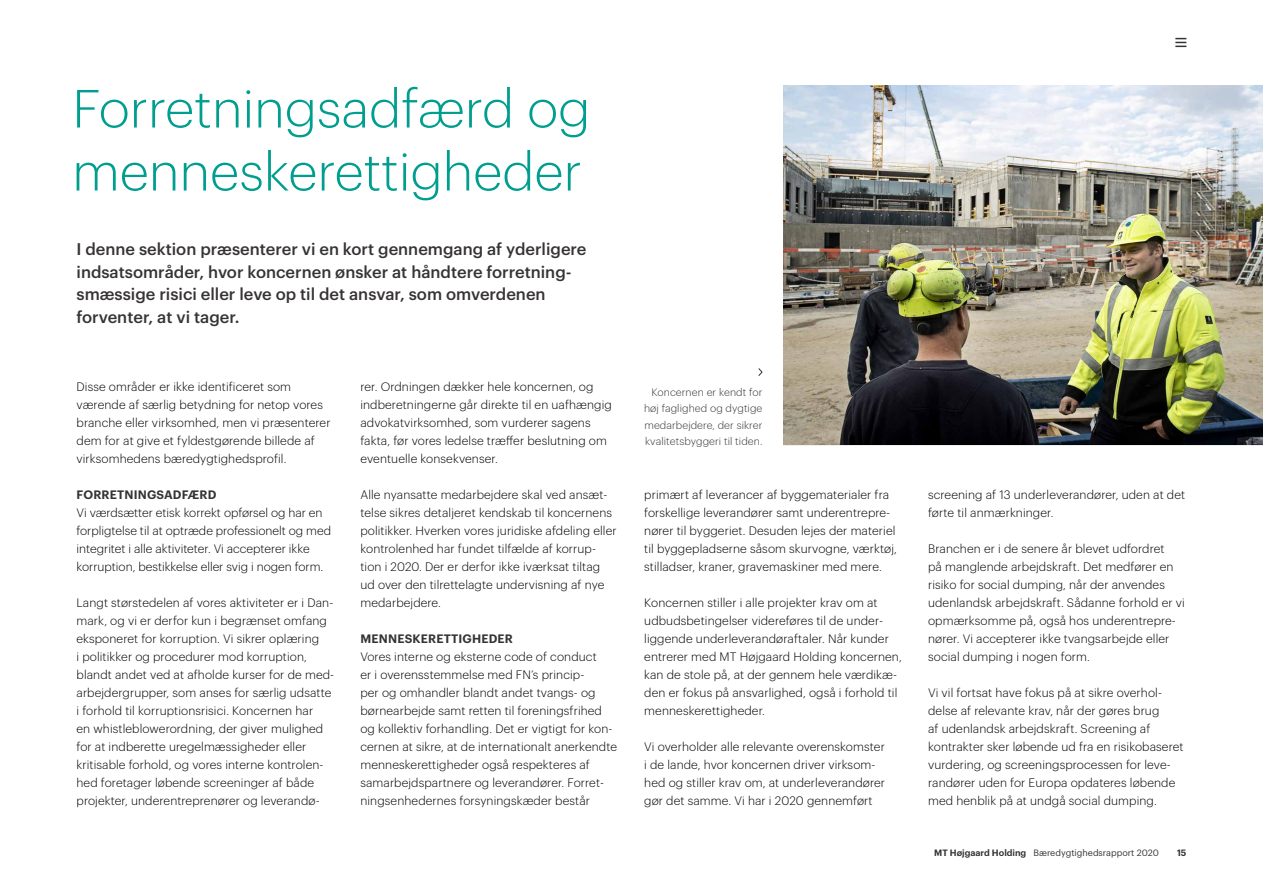
<style>
.page{position:relative;width:1263px;height:893px;background:#fff}
.page>*{position:absolute;margin:0;border:0;box-sizing:border-box;transform-origin:0 0}
.t1{font:300 52.5px/63px "Graphik";color:#009e8e}
.t2{font:500 16.5px/22.5px "Graphik";color:#373334}
.t3{font:300 12px/18px "Graphik";letter-spacing:.01em;color:#000}
.t4{font:600 12px "Graphik";letter-spacing:.015em;color:#373334}
.t5{font:300 10.5px/16.5px "Graphik";letter-spacing:.01em;color:#373334;text-align:justify}
.t6{font:9px "Graphik";color:#373334}
.t7{font:600 9px "Graphik";color:#373334}
.s1{font-weight:600}
</style>
<div class="page">
<img style="left:783px;top:85px;width:480px;height:360px">
<svg style="left:758px;top:368px;width:5px;height:8px"></svg>
<svg style="left:1175px;top:38px;width:11px;height:9px"></svg>
<h1 class="t1" style="left:72px;top:73px;width:519px">Forretningsadfærd og menneskerettigheder</h1>
<h2 class="t2" style="left:77px;top:237px;width:511px">I denne sektion præsenterer vi en kort gennemgang af yderligere indsatsområder, hvor koncernen ønsker at håndtere forretning&shy;smæssige risici eller leve op til det ansvar, som omverdenen forventer, at vi tager.</h2>
<p class="t3" style="left:77px;top:377px;width:255px">Disse områder er ikke identificeret som værende af særlig betydning for netop vores branche eller virksomhed, men vi præsenterer dem for at give et fyldestgørende billede af virksomhedens bæredygtighedsprofil.</p>
<p class="t4" style="left:77px;top:486px;width:141px">FORRETNINGSADFÆRD</p>
<p class="t3" style="left:77px;top:503px;width:256px">Vi værdsætter etisk korrekt opførsel og har en forpligtelse til at optræde professionelt og med integritet i alle aktiviteter. Vi accepterer ikke korruption, bestikkelse eller svig i nogen form.</p>
<p class="t3" style="left:77px;top:593px;width:259px">Langt størstedelen af vores aktiviteter er i Dan&shy;mark, og vi er derfor kun i begrænset omfang eksponeret for korruption. Vi sikrer oplæring<br>i politikker og procedurer mod korruption, blandt andet ved at afholde kurser for de med&shy;arbejdergrupper, som anses for særlig udsatte i forhold til korruptionsrisici. Koncernen har<br>en whistleblowerordning, der giver mulighed for at indberette uregelmæssigheder eller kritisable forhold, og vores interne kontrolen&shy;hed foretager løbende screeninger af både projekter, underentreprenører og leverandø-</p>
<p class="t3" style="left:360px;top:377px;width:253px">rer. Ordningen dækker hele koncernen, og indberetningerne går direkte til en uafhængig advokatvirksomhed, som vurderer sagens fakta, før vores ledelse træffer beslutning om eventuelle konsekvenser.</p>
<p class="t3" style="left:360px;top:485px;width:258px">Alle nyansatte medarbejdere skal ved ansæt&shy;telse sikres detaljeret kendskab til koncernens politikker. Hverken vores juridiske afdeling eller kontrolenhed har fundet tilfælde af korrup&shy;tion i 2020. Der er derfor ikke iværksat tiltag ud over den tilrettelagte undervisning af nye medarbejdere.</p>
<p class="t4" style="left:360px;top:630px;width:154px">MENNESKERETTIGHEDER</p>
<p class="t3" style="left:360px;top:647px;width:258px">Vores interne og eksterne code of conduct<br>er i overensstemmelse med FN’s princip-<br>per og omhandler blandt andet tvangs- og børnearbejde samt retten til foreningsfrihed og kollektiv forhandling. Det er vigtigt for kon&shy;cernen at sikre, at de internationalt anerkendte menneskerettigheder også respekteres af samarbejdspartnere og leverandører. Forret&shy;ningsenhedernes forsyningskæder består</p>
<p class="t5" style="left:644px;top:383px;width:120px;text-indent:7px">Koncernen er kendt for høj faglighed og dygtige medarbejdere, der sikrer kvalitetsbyggeri til tiden.</p>
<p class="t3" style="left:644px;top:485px;width:254px">primært af leverancer af byggematerialer fra forskellige leverandører samt underentrepre&shy;nører til byggeriet. Desuden lejes der materiel til byggepladserne såsom skurvogne, værktøj, stilladser, kraner, gravemaskiner med mere.</p>
<p class="t3" style="left:644px;top:593px;width:259px">Koncernen stiller i alle projekter krav om at udbudsbetingelser videreføres til de under&shy;liggende underleverandøraftaler. Når kunder entrerer med MT Højgaard Holding koncernen, kan de stole på, at der gennem hele værdikæ&shy;den er fokus på ansvarlighed, også i forhold til menneskerettigheder.</p>
<p class="t3" style="left:644px;top:737px;width:242px">Vi overholder alle relevante overenskomster i de lande, hvor koncernen driver virksom&shy;hed og stiller krav om, at underleverandører gør det samme. Vi har i 2020 gennemført</p>
<p class="t3" style="left:928px;top:485px;width:259px">screening af 13 underleverandører, uden at det førte til anmærkninger.</p>
<p class="t3" style="left:928px;top:539px;width:258px">Branchen er i de senere år blevet udfordret<br>på manglende arbejdskraft. Det medfører en risiko for social dumping, når der anvendes udenlandsk arbejdskraft. Sådanne forhold er vi opmærksomme på, også hos underentrepre&shy;nører. Vi accepterer ikke tvangsarbejde eller social dumping i nogen form.</p>
<p class="t3" style="left:928px;top:683px;width:257px">Vi vil fortsat have fokus på at sikre overhol&shy;delse af relevante krav, når der gøres brug<br>af udenlandsk arbejdskraft. Screening af kontrakter sker løbende ud fra en risikobaseret vurdering, og screeningsprocessen for leve&shy;randører uden for Europa opdateres løbende med henblik på at undgå social dumping.</p>
<p class="t6" style="left:934px;top:846px;width:226px"><span class="s1">MT Højgaard Holding</span> Bæredygtighedsrapport 2020</p>
<p class="t7" style="left:1177px;top:845px;width:11px">15</p>
</div>
